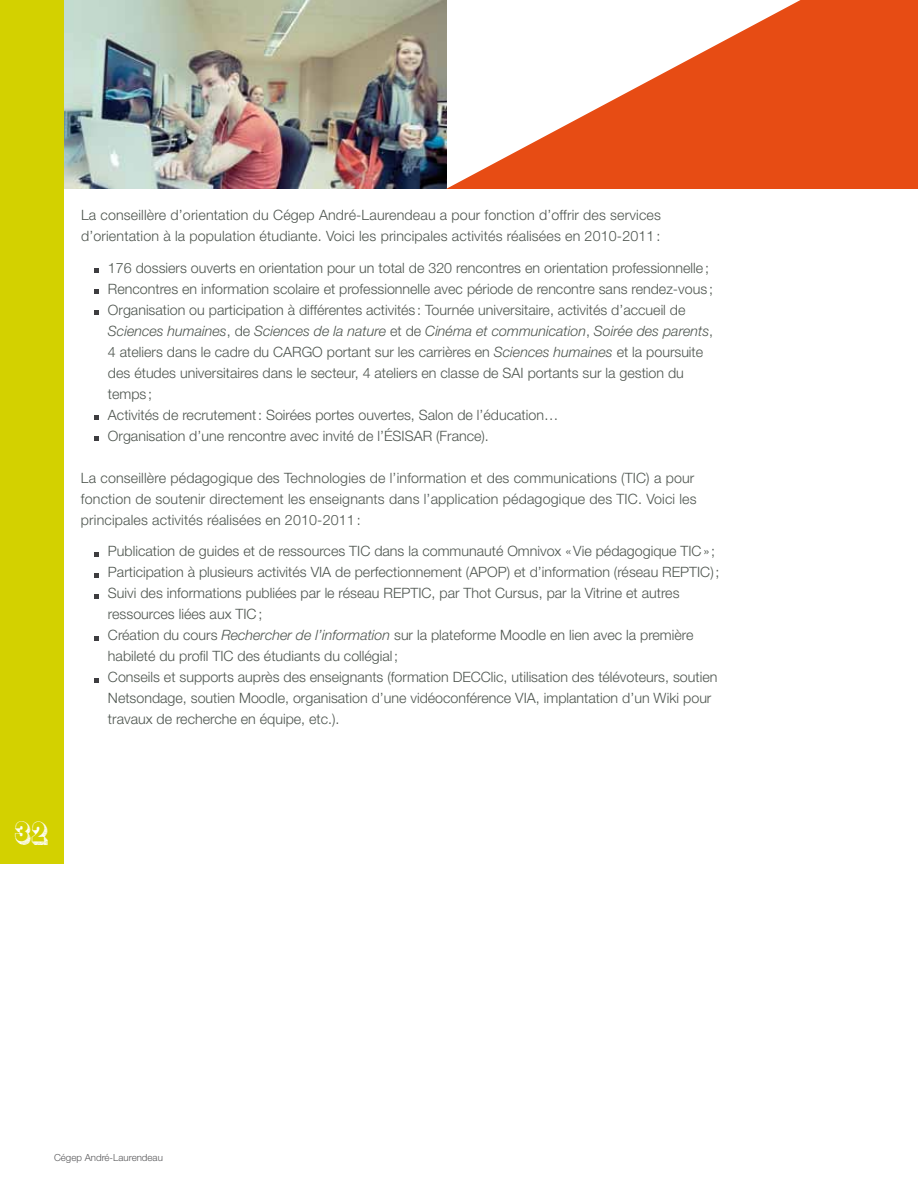
<style>
.page{position:relative;width:918px;height:1188px;background:#fff}
.page>*{position:absolute;margin:0;border:0;box-sizing:border-box;transform-origin:0 0}
.t1{font:30px "Ultinoid";color:#fff}
.t2{font:300 14.25px/21px "Helvetica Neue LT Std";color:#4e554f}
.t3{font:300 9.75px "Helvetica Neue LT Std";color:#58585a}
.s1{font-style:italic}
</style>
<div class="page">
<svg style="left:94px;top:269px;width:5px;height:4px"></svg>
<svg style="left:94px;top:290px;width:5px;height:4px"></svg>
<svg style="left:94px;top:311px;width:5px;height:4px"></svg>
<svg style="left:94px;top:416px;width:5px;height:4px"></svg>
<svg style="left:94px;top:437px;width:5px;height:4px"></svg>
<svg style="left:94px;top:552px;width:5px;height:4px"></svg>
<svg style="left:94px;top:573px;width:5px;height:4px"></svg>
<svg style="left:94px;top:594px;width:5px;height:4px"></svg>
<svg style="left:94px;top:636px;width:5px;height:4px"></svg>
<svg style="left:94px;top:678px;width:5px;height:4px"></svg>
<img style="left:63px;top:0;width:383px;height:189px">
<div style="left:0;top:0;width:63px;height:864px;background:#d3d100"></div>
<svg style="left:446px;top:0;width:472px;height:189px;fill:#e74c14"></svg>
<p class="t2" style="left:81px;top:205px;width:581px">La conseillère d’orientation du Cégep André-Laurendeau a pour fonction d’offrir des services d’orientation à la population étudiante. Voici les principales activités réalisées en 2010-2011 :</p>
<p class="t2" style="left:108px;top:257px;width:607px">176 dossiers ouverts en orientation pour un total de 320 rencontres en orientation professionnelle; Rencontres en information scolaire et professionnelle avec période de rencontre sans rendez-vous ; Organisation ou participation à différentes activités : Tournée universitaire, activités d’accueil de <span class="s1">Sciences humaines</span>, de <span class="s1">Sciences de la nature</span> et de <span class="s1">Cinéma et communication</span>, <span class="s1">Soirée des parents</span>, 4 ateliers dans le cadre du CARGO portant sur les carrières en <span class="s1">Sciences humaines</span> et la poursuite des études universitaires dans le secteur, 4 ateliers en classe de SAI portants sur la gestion du temps ;<br>Activités de recrutement: Soirées portes ouvertes, Salon de l’éducation…<br>Organisation d’une rencontre avec invité de l’ÉSISAR (France).</p>
<p class="t2" style="left:81px;top:467px;width:617px">La conseillère pédagogique des Technologies de l’information et des communications (TIC) a pour fonction de soutenir directement les enseignants dans l’application pédagogique des TIC. Voici les principales activités réalisées en 2010-2011 :</p>
<p class="t2" style="left:108px;top:541px;width:613px">Publication de guides et de ressources TIC dans la communauté Omnivox «Vie pédagogique TIC» ; Participation à plusieurs activités VIA de perfectionnement (APOP) et d’information (réseau REPTIC); Suivi des informations publiées par le réseau REPTIC, par Thot Cursus, par la Vitrine et autres ressources liées aux TIC;<br>Création du cours <span class="s1">Rechercher de l’information</span> sur la plateforme Moodle en lien avec la première habileté du profil TIC des étudiants du collégial;<br>Conseils et supports auprès des enseignants (formation DECClic, utilisation des télévoteurs, soutien Netsondage, soutien Moodle, organisation d’une vidéoconférence VIA, implantation d’un Wiki pour travaux de recherche en équipe, etc.).</p>
<h1 class="t1" style="left:15px;top:817px;width:35px">32</h1>
<p class="t3" style="left:54px;top:1152px;width:110px">Cégep André-Laurendeau</p>
</div>
